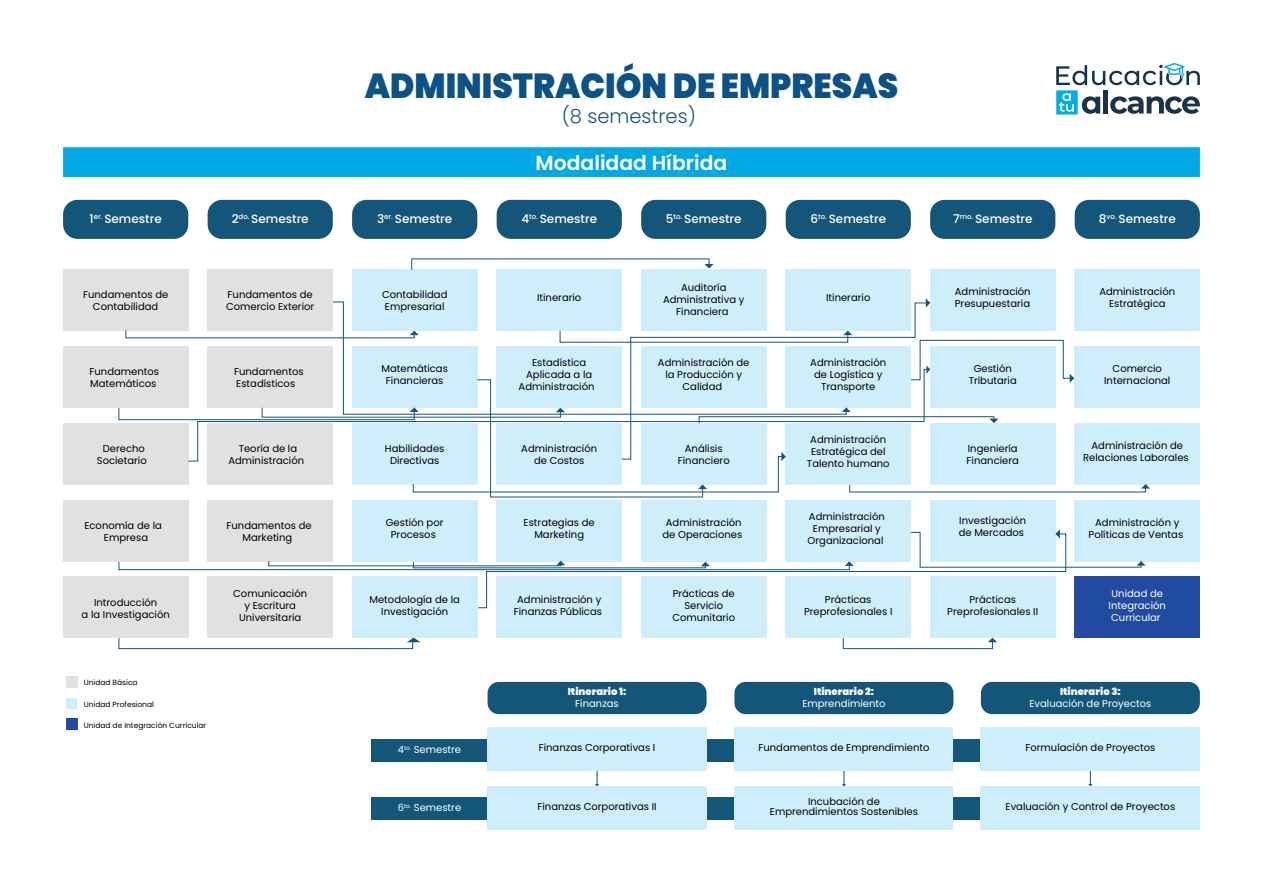
<style>
.page{position:relative;width:1263px;height:893px;background:#fff}
.page>*{position:absolute;margin:0;border:0;box-sizing:border-box;transform-origin:0 0}
.t1{font:900 34.8px "Poppins";color:#0d5286;scale:.94 1}
.t2{font:600 20.25px "Poppins";color:#fff}
.t3{font:300 19.5px "Poppins";color:#14557a}
.t4{font:500 12px "Poppins";color:#fff}
.t5{font:10.05px/12px "Poppins";color:#000;text-align:center}
.t6{font:10.05px/12px "Poppins";color:#fff}
.t7{font:900 10.05px "Poppins";color:#fff}
.t8{font:7.5px "Poppins";color:#000}
</style>
<div class="page">
<div style="left:66px;top:718px;width:11px;height:11px;background:#214ba1"></div>
<div style="left:67px;top:677px;width:11px;height:11px;background:#e2e1e1"></div>
<div style="left:67px;top:698px;width:10px;height:11px;background:#cfeefc"></div>
<div style="left:63px;top:200px;width:125px;height:39px;background:#14557a;border-radius:14px"></div>
<div style="left:208px;top:200px;width:125px;height:39px;background:#14557a;border-radius:14px"></div>
<div style="left:352px;top:200px;width:125px;height:39px;background:#14557a;border-radius:14px"></div>
<div style="left:497px;top:200px;width:125px;height:39px;background:#14557a;border-radius:14px"></div>
<div style="left:641px;top:200px;width:125px;height:39px;background:#14557a;border-radius:14px"></div>
<div style="left:786px;top:200px;width:125px;height:39px;background:#14557a;border-radius:14px"></div>
<div style="left:930px;top:200px;width:125px;height:39px;background:#14557a;border-radius:14px"></div>
<div style="left:1075px;top:200px;width:125px;height:39px;background:#14557a;border-radius:14px"></div>
<div style="left:63px;top:147px;width:1137px;height:30px;background:#00a9e4"></div>
<div style="left:63px;top:270px;width:125px;height:61px;background:#e2e1e1"></div>
<div style="left:63px;top:346px;width:125px;height:61px;background:#e2e1e1"></div>
<div style="left:63px;top:423px;width:125px;height:61px;background:#e2e1e1"></div>
<div style="left:63px;top:500px;width:125px;height:61px;background:#e2e1e1"></div>
<div style="left:63px;top:577px;width:125px;height:61px;background:#e2e1e1"></div>
<div style="left:208px;top:270px;width:125px;height:61px;background:#e2e1e1"></div>
<div style="left:208px;top:500px;width:125px;height:61px;background:#e2e1e1"></div>
<div style="left:208px;top:577px;width:125px;height:61px;background:#e2e1e1"></div>
<div style="left:352px;top:270px;width:125px;height:61px;background:#cfeefc"></div>
<div style="left:352px;top:500px;width:125px;height:61px;background:#cfeefc"></div>
<div style="left:352px;top:577px;width:125px;height:61px;background:#cfeefc"></div>
<div style="left:497px;top:270px;width:125px;height:61px;background:#cfeefc"></div>
<div style="left:497px;top:500px;width:125px;height:61px;background:#cfeefc"></div>
<div style="left:497px;top:577px;width:125px;height:61px;background:#cfeefc"></div>
<div style="left:641px;top:270px;width:125px;height:61px;background:#cfeefc"></div>
<div style="left:641px;top:500px;width:125px;height:61px;background:#cfeefc"></div>
<div style="left:641px;top:577px;width:125px;height:61px;background:#cfeefc"></div>
<div style="left:786px;top:270px;width:125px;height:61px;background:#cfeefc"></div>
<div style="left:786px;top:500px;width:125px;height:61px;background:#cfeefc"></div>
<div style="left:786px;top:577px;width:125px;height:61px;background:#cfeefc"></div>
<div style="left:930px;top:270px;width:125px;height:61px;background:#cfeefc"></div>
<div style="left:930px;top:500px;width:125px;height:61px;background:#cfeefc"></div>
<div style="left:930px;top:577px;width:125px;height:61px;background:#cfeefc"></div>
<div style="left:1075px;top:270px;width:125px;height:61px;background:#cfeefc"></div>
<div style="left:1075px;top:346px;width:125px;height:61px;background:#cfeefc"></div>
<div style="left:1075px;top:423px;width:125px;height:61px;background:#cfeefc"></div>
<div style="left:1075px;top:500px;width:125px;height:61px;background:#cfeefc"></div>
<div style="left:1075px;top:577px;width:125px;height:61px;background:#214ba1"></div>
<svg style="left:411px;top:258px;width:303px;height:13px"></svg>
<svg style="left:118px;top:637px;width:303px;height:12px"></svg>
<svg style="left:842px;top:637px;width:155px;height:12px"></svg>
<svg style="left:118px;top:529px;width:1028px;height:79px"></svg>
<svg style="left:118px;top:329px;width:1032px;height:169px"></svg>
<svg style="left:621px;top:302px;width:306px;height:158px"></svg>
<svg style="left:926px;top:298px;width:4px;height:9px"></svg>
<div style="left:371px;top:797px;width:719px;height:23px;background:#14557a"></div>
<div style="left:371px;top:739px;width:719px;height:22px;background:#14557a"></div>
<div style="left:488px;top:727px;width:218px;height:44px;background:#cfeefc"></div>
<div style="left:488px;top:682px;width:218px;height:32px;background:#14557a;border-radius:11px"></div>
<div style="left:488px;top:787px;width:218px;height:43px;background:#cfeefc"></div>
<div style="left:734px;top:727px;width:219px;height:44px;background:#cfeefc"></div>
<div style="left:734px;top:682px;width:219px;height:32px;background:#14557a;border-radius:11px"></div>
<div style="left:734px;top:787px;width:219px;height:43px;background:#cfeefc"></div>
<svg style="left:595px;top:771px;width:4px;height:15px"></svg>
<svg style="left:842px;top:771px;width:4px;height:15px"></svg>
<svg style="left:1088px;top:771px;width:5px;height:15px"></svg>
<div style="left:981px;top:727px;width:219px;height:44px;background:#cfeefc"></div>
<div style="left:981px;top:682px;width:219px;height:32px;background:#14557a;border-radius:11px"></div>
<div style="left:981px;top:787px;width:219px;height:43px;background:#cfeefc"></div>
<svg style="left:1056px;top:63px;width:144px;height:51px"></svg>
<p class="t4" style="left:90px;top:212px;width:74px">1<sup>er.</sup> Semestre</p>
<h1 class="t1" style="left:365px;top:66px;width:569px">ADMINISTRACIÓN DE EMPRESAS</h1>
<h3 class="t3" style="left:562px;top:105px;width:136px">(8 semestres)</h3>
<h2 class="t2" style="left:536px;top:151px;width:193px">Modalidad Híbrida</h2>
<p class="t4" style="left:232px;top:212px;width:79px">2<sup>do.</sup> Semestre</p>
<p class="t4" style="left:377px;top:212px;width:77px">3<sup>er.</sup> Semestre</p>
<p class="t4" style="left:521px;top:212px;width:77px">4<sup>to.</sup> Semestre</p>
<p class="t4" style="left:666px;top:212px;width:77px">5<sup>to.</sup> Semestre</p>
<p class="t4" style="left:810px;top:212px;width:77px">6<sup>to.</sup> Semestre</p>
<p class="t4" style="left:953px;top:212px;width:81px">7<sup>mo.</sup> Semestre</p>
<p class="t4" style="left:1099px;top:212px;width:79px">8<sup>vo.</sup> Semestre</p>
<p class="t5" style="left:83px;top:289px;width:87px">Fundamentos de<br>Contabilidad</p>
<p class="t5" style="left:226px;top:289px;width:90px;text-align:left">Fundamentos de<br>Comercio Exterior</p>
<p class="t5" style="left:382px;top:289px;width:67px;text-align:left">Contabilidad<br>Empresarial</p>
<p class="t5" style="left:537px;top:292px;width:46px">Itinerario</p>
<p class="t5" style="left:663px;top:282px;width:83px">Auditoría<br>Administrativa y<br>Financiera</p>
<p class="t5" style="left:826px;top:292px;width:46px">Itinerario</p>
<p class="t5" style="left:955px;top:286px;width:77px;text-align:left">Administración<br>Presupuestaria</p>
<p class="t5" style="left:1099px;top:286px;width:77px">Administración<br>Estratégica</p>
<p class="t5" style="left:90px;top:366px;width:71px;text-align:left">Fundamentos<br>Matemáticos</p>
<p class="t5" style="left:234px;top:366px;width:71px;text-align:left">Fundamentos<br>Estadísticos</p>
<p class="t5" style="left:381px;top:363px;width:68px">Matemáticas<br>Financieras</p>
<p class="t5" style="left:519px;top:357px;width:77px">Estadística<br>Aplicada a la<br>Administración</p>
<p class="t5" style="left:658px;top:357px;width:93px">Administración de la Producción y<br>Calidad</p>
<p class="t5" style="left:810px;top:357px;width:77px">Administración de Logística y<br>Transporte</p>
<p class="t5" style="left:969px;top:363px;width:50px">Gestión<br>Tributaria</p>
<p class="t5" style="left:1104px;top:363px;width:68px">Comercio<br>Internacional</p>
<p class="t5" style="left:97px;top:442px;width:52px">Derecho<br>Societario</p>
<p class="t5" style="left:228px;top:442px;width:77px">Teoría de la<br>Administración</p>
<p class="t5" style="left:385px;top:442px;width:61px">Habilidades<br>Directivas</p>
<p class="t5" style="left:521px;top:442px;width:77px">Administración de Costos</p>
<p class="t5" style="left:678px;top:442px;width:53px">Análisis<br>Financiero</p>
<p class="t5" style="left:807px;top:434px;width:84px">Administración<br>Estratégica del<br>Talento humano</p>
<p class="t5" style="left:966px;top:442px;width:54px;text-align:left">Ingeniería<br>Financiera</p>
<p class="t5" style="left:1083px;top:440px;width:107px">Administración de<br>Relaciones Laborales</p>
<p class="t5" style="left:84px;top:519px;width:79px">Economía de la<br>Empresa</p>
<p class="t5" style="left:227px;top:519px;width:87px">Fundamentos de<br>Marketing</p>
<p class="t5" style="left:386px;top:516px;width:59px">Gestión por<br>Procesos</p>
<p class="t5" style="left:524px;top:516px;width:73px">Estrategias de<br>Marketing</p>
<p class="t5" style="left:662px;top:516px;width:81px">Administración de Operaciones</p>
<p class="t5" style="left:808px;top:510px;width:79px">Administración<br>Empresarial y<br>Organizacional</p>
<p class="t5" style="left:959px;top:515px;width:69px;text-align:left">Investigación de Mercados</p>
<p class="t5" style="left:1088px;top:516px;width:96px">Administración y<br>Políticas de Ventas</p>
<p class="t5" style="left:82px;top:596px;width:90px">Introducción<br>a la Investigación</p>
<p class="t5" style="left:233px;top:587px;width:75px">Comunicación y Escritura<br>Universitaria</p>
<p class="t5" style="left:369px;top:593px;width:92px">Metodología de la<br>Investigación</p>
<p class="t5" style="left:514px;top:593px;width:90px">Administración y<br>Finanzas Públicas</p>
<p class="t5" style="left:672px;top:587px;width:64px">Prácticas de<br>Servicio<br>Comunitario</p>
<p class="t5" style="left:804px;top:593px;width:90px">Prácticas<br>Preprofesionales I</p>
<p class="t5" style="left:947px;top:593px;width:92px">Prácticas<br>Preprofesionales II</p>
<p class="t6" style="left:1108px;top:587px;width:59px">Unidad de<br>Integración<br>Curricular</p>
<p class="t8" style="left:84px;top:678px;width:55px">Unidad Básica</p>
<p class="t8" style="left:84px;top:700px;width:72px">Unidad Profesional</p>
<p class="t8" style="left:84px;top:721px;width:124px">Unidad de Integración Curricular</p>
<p class="t6" style="left:398px;top:744px;width:65px">4<sup>to.</sup> Semestre</p>
<p class="t7" style="left:568px;top:686px;width:60px">Itinerario 1:</p>
<p class="t6" style="left:575px;top:698px;width:45px">Finanzas</p>
<p class="t5" style="left:539px;top:741px;width:118px">Finanzas Corporativas I</p>
<p class="t7" style="left:814px;top:686px;width:62px">Itinerario 2:</p>
<p class="t6" style="left:802px;top:698px;width:85px">Emprendimiento</p>
<p class="t5" style="left:758px;top:741px;width:173px">Fundamentos de Emprendimiento</p>
<p class="t7" style="left:1060px;top:686px;width:62px">Itinerario 3:</p>
<p class="t6" style="left:1029px;top:698px;width:123px">Evaluación de Proyectos</p>
<p class="t5" style="left:1025px;top:741px;width:131px">Formulación de Proyectos</p>
<p class="t6" style="left:398px;top:802px;width:65px">6<sup>to.</sup> Semestre</p>
<p class="t5" style="left:537px;top:800px;width:121px">Finanzas Corporativas II</p>
<p class="t5" style="left:770px;top:796px;width:150px;line-height:10.5px">Incubación de<br>Emprendimientos Sostenibles</p>
<p class="t5" style="left:1005px;top:800px;width:171px">Evaluación y Control de Proyectos</p>
</div>
